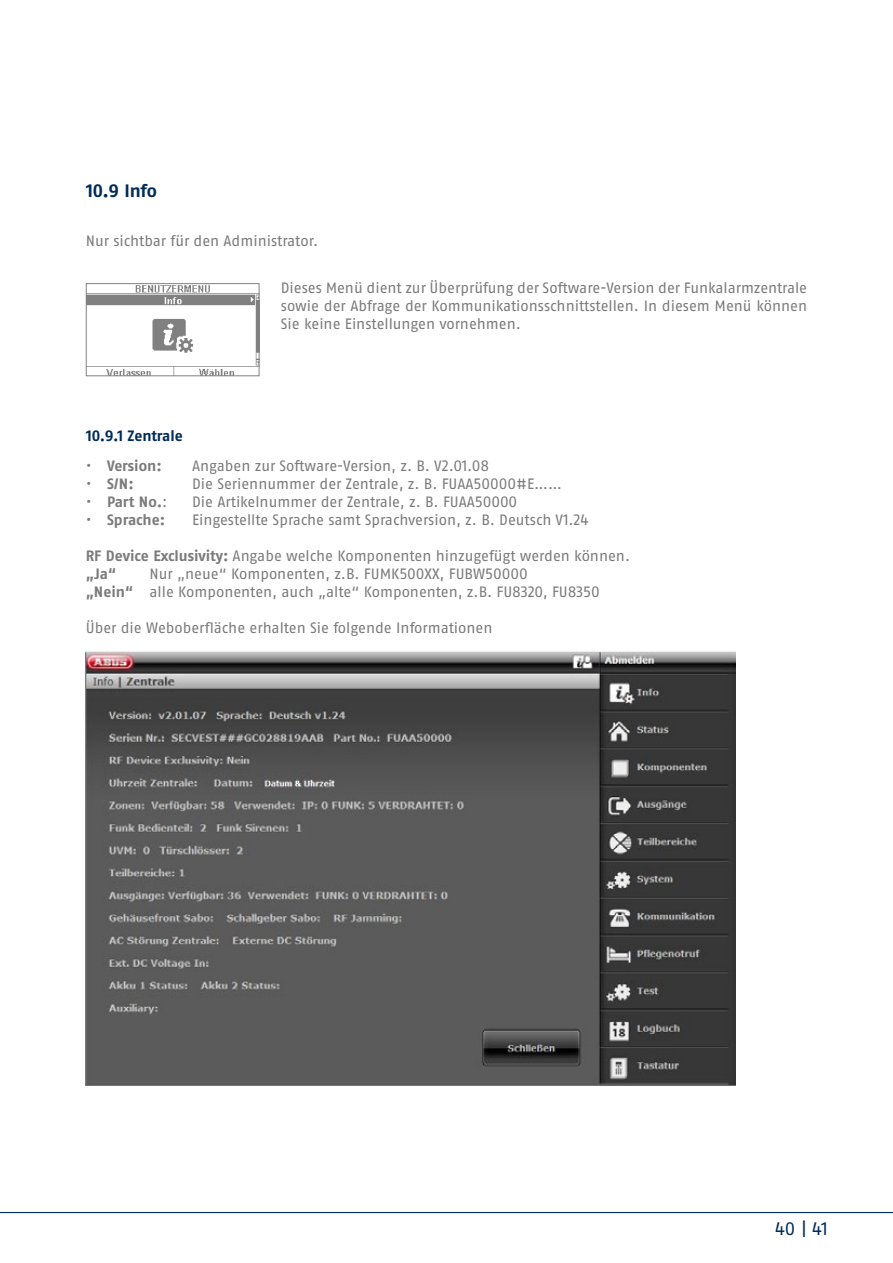
<style>
.page{position:relative;width:893px;height:1263px;background:#fff}
.page>*{position:absolute;margin:0;border:0;box-sizing:border-box;transform-origin:0 0}
.t1{font:700 18px "ABUS Fago Pro";letter-spacing:-.01em;color:#002c58}
.t2{font:18px "ABUS Fago Pro";color:#002c58}
.t3{font:15px/18px "ABUS Fago Pro";letter-spacing:-.005em;color:#7c7b7b;text-align:justify}
.t4{font:700 15px "ABUS Fago Pro";color:#7c7b7b}
.t5{font:700 15px "ABUS Fago Pro";letter-spacing:-.01em;color:#002c58}
.s1{font-weight:400}
.s2{font-weight:700}
</style>
<div class="page">
<hr style="left:0;top:1212px;width:893px;height:1px;background:#002c58">
<img style="left:88px;top:285px;width:170px;height:89px">
<img style="left:86px;top:651px;width:649px;height:434px">
<p class="t1" style="left:86px;top:180px;width:73px">10.9 Info</p>
<p class="t3" style="left:86px;top:231px;width:234px">Nur sichtbar für den Administrator.</p>
<p class="t3" style="left:281px;top:279px;width:528px">Dieses Menü dient zur Überprüfung der Software-Version der Funkalarmzentrale sowie der Abfrage der Kommunikationsschnittstellen. In diesem Menü können Sie keine Einstellungen vornehmen.</p>
<p class="t5" style="left:86px;top:426px;width:98px">10.9.1 Zentrale</p>
<p class="t4" style="left:86px;top:457px;width:78px"><span class="s1">•</span> Version:</p>
<p class="t3" style="left:192px;top:457px;width:299px">Angaben zur Software-Version, z. B. V2.01.08</p>
<p class="t4" style="left:86px;top:475px;width:49px"><span class="s1">•</span> S/N:</p>
<p class="t3" style="left:192px;top:475px;width:371px">Die Seriennummer der Zentrale, z. B. FUAA50000#E……</p>
<p class="t4" style="left:86px;top:493px;width:83px"><span class="s1">•</span> Part No.<span class="s1">:</span></p>
<p class="t3" style="left:192px;top:493px;width:327px">Die Artikelnummer der Zentrale, z. B. FUAA50000</p>
<p class="t4" style="left:86px;top:511px;width:81px"><span class="s1">•</span> Sprache:</p>
<p class="t3" style="left:192px;top:511px;width:398px">Eingestellte Sprache samt Sprachversion, z. B. Deutsch V1.24</p>
<p class="t3" style="left:86px;top:547px;width:546px"><span class="s2">RF Device Exclusivity:</span> Angabe welche Komponenten hinzugefügt werden können. <span class="s2">„Ja“</span></p>
<p class="t3" style="left:86px;top:565px;width:515px;text-align:center">Nur „neue“ Komponenten, z.B. FUMK500XX, FUBW50000<br><span class="s2">„Nein“</span> alle Komponenten, auch „alte“ Komponenten, z.B. FU8320, FU8350</p>
<p class="t3" style="left:86px;top:619px;width:408px">Über die Weboberfläche erhalten Sie folgende Informationen</p>
<p class="t2" style="left:775px;top:1218px;width:54px">40 | 41</p>
</div>
